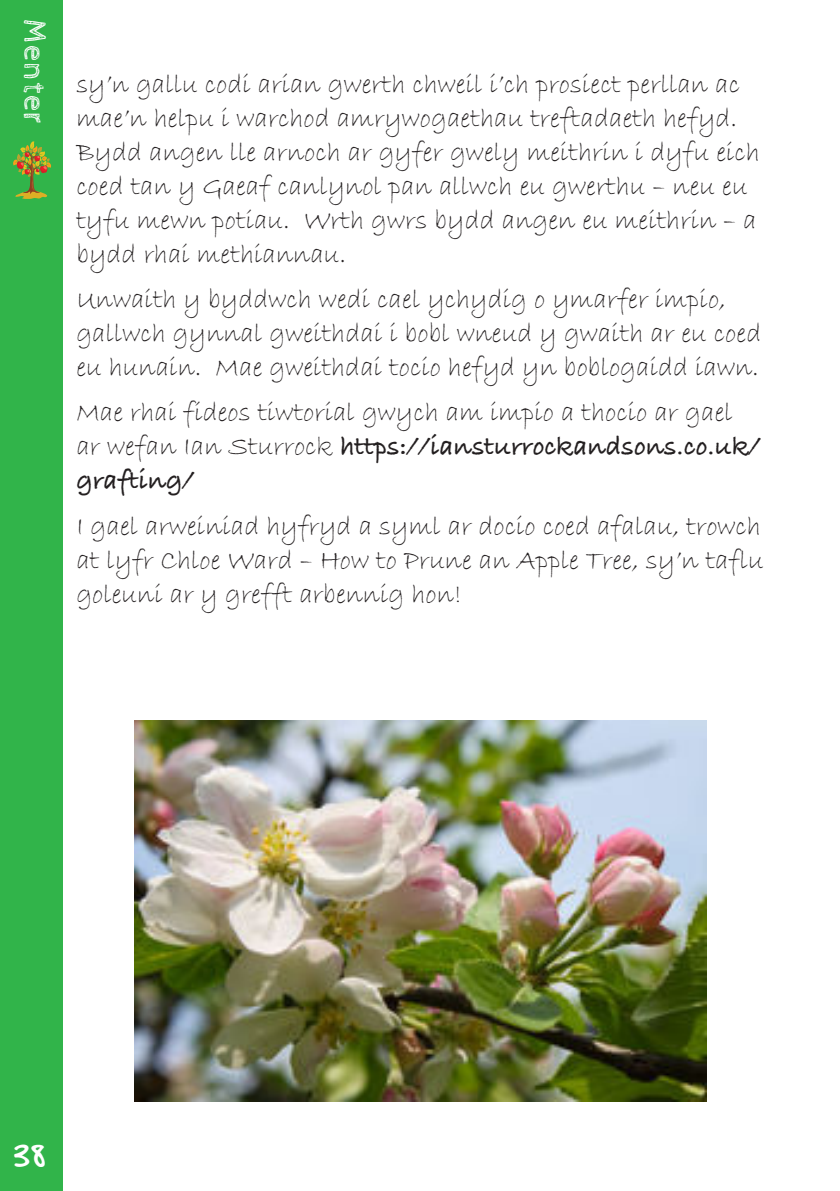
<style>
.page{position:relative;width:840px;height:1191px;background:#fff}
.page>*{position:absolute;margin:0;border:0;box-sizing:border-box;transform-origin:0 0}
.t1{font:36px "KG Small Town Southern Girl";color:#fff}
.t2{font:32px "Cabin Sketch";letter-spacing:.035em;color:#fff}
.t3{font:28px/34px "Bradley Hand ITC";color:#231f20}
.s1{font-family:"Bradley Hand ITCTT";font-weight:700}
</style>
<div class="page">
<div style="left:0;top:0;width:62px;height:1191px;background:#31b44a"></div>
<img style="left:134px;top:720px;width:571px;height:381px">
<svg style="left:13px;top:141px;width:38px;height:58px"></svg>
<p class="t2" style="left:52px;top:19px;width:107px;rotate:90deg">Menter</p>
<p class="t3" style="left:76px;top:67px;width:684px">sy’n gallu codi arian gwerth chweil i’ch prosiect perllan ac mae’n helpu i warchod amrywogaethau treftadaeth hefyd.<br>Bydd angen lle arnoch ar gyfer gwely meithrin i dyfu eich coed tan y Gaeaf canlynol pan allwch eu gwerthu – neu eu tyfu mewn potiau. Wrth gwrs bydd angen eu meithrin – a bydd rhai methiannau.</p>
<p class="t3" style="left:76px;top:283px;width:686px">Unwaith y byddwch wedi cael ychydig o ymarfer impio, gallwch gynnal gweithdai i bobl wneud y gwaith ar eu coed eu hunain. Mae gweithdai tocio hefyd yn boblogaidd iawn.</p>
<p class="t3" style="left:76px;top:396px;width:685px">Mae rhai fideos tiwtorial gwych am impio a thocio ar gael ar wefan Ian Sturrock <span class="s1">https://iansturrockandsons.co.uk/ grafting/</span></p>
<p class="t3" style="left:76px;top:509px;width:688px;text-align:justify">I gael arweiniad hyfryd a syml ar docio coed afalau, trowch at lyfr Chloe Ward – How to Prune an Apple Tree, sy’n taflu goleuni ar y grefft arbennig hon!</p>
<p class="t1" style="left:14px;top:1137px;width:33px">38</p>
</div>
